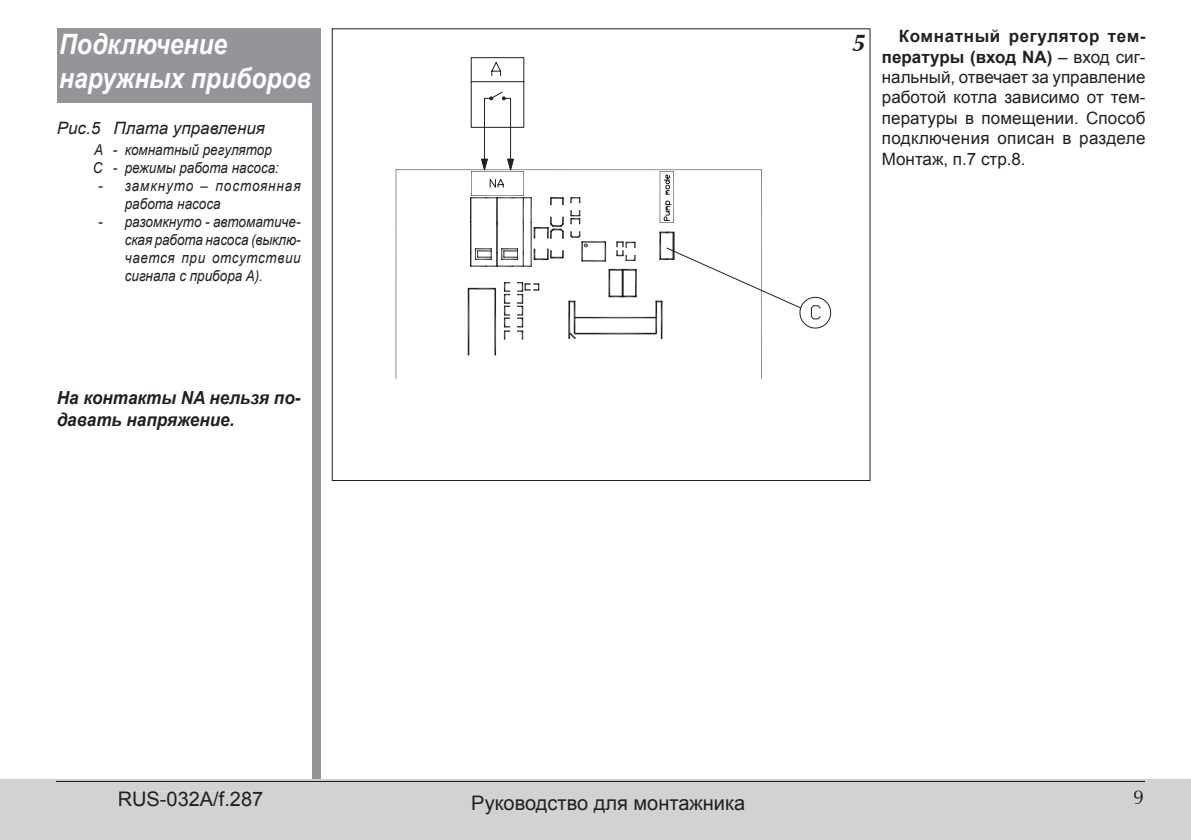
<style>
.page{position:relative;width:1191px;height:840px;background:#fff}
.page>*{position:absolute;margin:0;border:0;box-sizing:border-box;transform-origin:0 0}
.t1{font:italic 700 28px/33.6px "Arial";color:#fff;scale:.88 1}
.t2{font:italic 700 24px "Ottawa";color:#231f20}
.t3{font:20px "Arial";color:#231f20}
.t4{font:20px "Ottawa";color:#231f20}
.t5{font:italic 700 18px/21.6px "Arial";color:#231f20;scale:.95 1}
.t6{font:17px/20.4px "Arial";letter-spacing:.005em;color:#231f20;text-align:justify}
.t7{font:italic 17px "Arial";color:#231f20}
.t8{font:italic 15px/18px "Arial";color:#231f20;scale:.9 1}
.t9{font:italic 15px/18px "Arial";letter-spacing:.055em;color:#231f20;scale:.9 1}
.s1{font-weight:700}
</style>
<div class="page">
<div style="left:312px;top:28px;width:8px;height:752px;background:#939598"></div>
<div style="left:57px;top:28px;width:259px;height:75px;background:#939598"></div>
<svg style="left:332px;top:28px;width:538px;height:452px"></svg>
<div style="left:0;top:779px;width:1191px;height:60px;background:#d1d2d4"></div>
<div style="left:1134px;top:789px;width:8px;height:14px;background:#d1d2d4"></div>
<svg style="left:56px;top:778px;width:1089px;height:3px"></svg>
<div style="left:119px;top:791px;width:143px;height:15px;background:#d1d2d4"></div>
<hr style="left:396px;top:169px;width:365px;height:1px;background:#231f20">
<hr style="left:396px;top:170px;width:1px;height:208px;background:#231f20">
<hr style="left:761px;top:170px;width:1px;height:208px;background:#231f20">
<svg style="left:470px;top:57px;width:54px;height:71px"></svg>
<svg style="left:484px;top:61px;width:337px;height:97px"></svg>
<svg style="left:468px;top:158px;width:363px;height:197px"></svg>
<h1 class="t1" style="left:59px;top:28px;width:288px">Подключение наружных приборов</h1>
<h2 class="t2" style="left:851px;top:28px;width:15px">5</h2>
<p class="t7" style="left:57px;top:117px;width:210px">Рис.5 Плата управления</p>
<p class="t8" style="left:93px;top:141px;width:208px">A - комнатный регулятор<br>C - режимы работа насоса:</p>
<p class="t9" style="left:125px;top:177px;width:197px;text-indent:-27px">- замкнуто – постоянная работа насоса</p>
<p class="t8" style="left:125px;top:213px;width:197px;text-align:justify;text-indent:-27px">- разомкнуто - автоматиче&shy;ская работа насоса (выклю&shy;чается при отсутствии сигнала с прибора A).</p>
<p class="t6" style="left:882px;top:26px;width:265px;text-indent:17px"><span class="s1">Комнатный регулятор тем&shy;пературы (вход NA)</span> – вход сиг&shy;нальный, отвечает за управление работой котла зависимо от тем&shy;пературы в помещении. Способ подключения описан в разделе Монтаж, п.7 стр.8.</p>
<p class="t5" style="left:57px;top:387px;width:258px">На контакты NA нельзя по&shy;давать напряжение.</p>
<p class="t3" style="left:118px;top:785px;width:147px">RUS-032A/f.287</p>
<p class="t3" style="left:471px;top:789px;width:276px">Руководство для монтажника</p>
<p class="t4" style="left:1133px;top:784px;width:13px">9</p>
</div>
